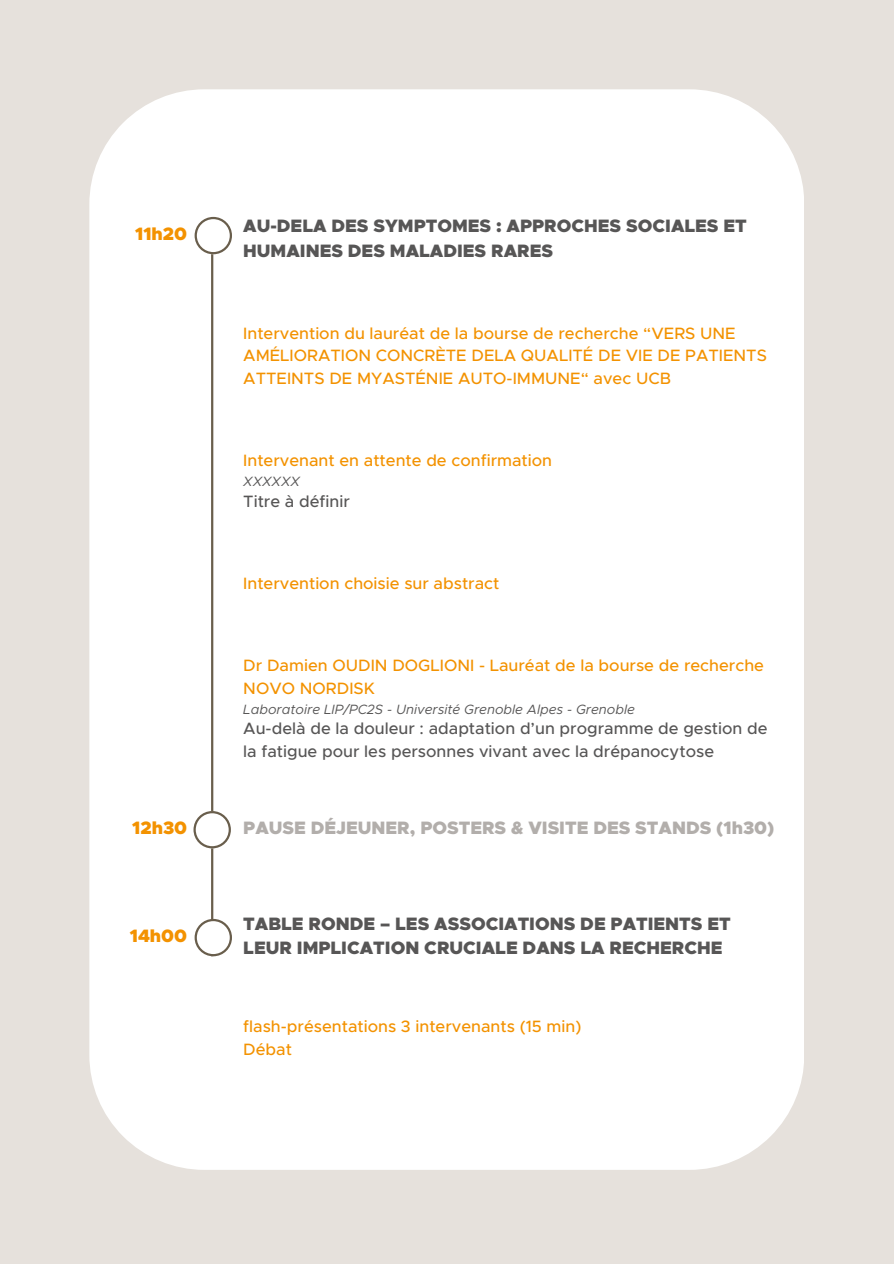
<style>
.page{position:relative;width:894px;height:1264px;background:#fff}
.page>*{position:absolute;margin:0;border:0;box-sizing:border-box;transform-origin:0 0}
.t1{font:900 18px/24.8px "Metropolis";color:#575656}
.t2{font:900 18px "Metropolis";color:#b2aeab}
.t3{font:900 18px "Metropolis";color:#f39200}
.t4{font:500 16.5px/22.5px "Metropolis";color:#f39200}
.t5{font:500 16.5px/22.5px "Metropolis";color:#575656}
.t6{font:italic 13.5px "Metropolis";color:#575656}
</style>
<div class="page">
<div style="left:0;top:0;width:893px;height:1263px;background:#e6e1dc"></div>
<div style="left:89px;top:89px;width:715px;height:1080px;background:#fff"></div>
<hr style="left:211px;top:228px;width:2px;height:728px;background:#695e4c">
<svg style="left:194px;top:217px;width:38px;height:37px"></svg>
<svg style="left:193px;top:811px;width:37px;height:37px"></svg>
<svg style="left:194px;top:918px;width:38px;height:38px"></svg>
<h2 class="t3" style="left:135px;top:226px;width:53px">11h20</h2>
<p class="t3" style="left:132px;top:820px;width:56px">12h30</p>
<p class="t3" style="left:130px;top:927px;width:59px">14h00</p>
<p class="t1" style="left:243px;top:214px;width:505px">AU-DELA DES SYMPTOMES : APPROCHES SOCIALES ET<br>HUMAINES DES MALADIES RARES</p>
<h2 class="t4" style="left:243px;top:323px;width:525px">Intervention du lauréat de la bourse de recherche “VERS UNE<br>AMÉLIORATION CONCRÈTE DELA QUALITÉ DE VIE DE PATIENTS<br>ATTEINTS DE MYASTÉNIE AUTO-IMMUNE“ avec UCB</h2>
<h2 class="t4" style="left:243px;top:450px;width:310px">Intervenant en attente de confirmation</h2>
<h2 class="t6" style="left:243px;top:475px;width:58px">XXXXXX</h2>
<h1 class="t5" style="left:243px;top:490px;width:108px">Titre à définir</h1>
<h2 class="t4" style="left:243px;top:572px;width:257px">Intervention choisie sur abstract</h2>
<p class="t4" style="left:243px;top:655px;width:522px">Dr Damien OUDIN DOGLIONI - Lauréat de la bourse de recherche<br>NOVO NORDISK</p>
<p class="t6" style="left:243px;top:703px;width:393px">Laboratoire LIP/PC2S - Université Grenoble Alpes - Grenoble</p>
<p class="t5" style="left:243px;top:718px;width:525px">Au-delà de la douleur : adaptation d’un programme de gestion de la fatigue pour les personnes vivant avec la drépanocytose</p>
<h2 class="t2" style="left:243px;top:820px;width:532px">PAUSE DÉJEUNER, POSTERS &amp; VISITE DES STANDS (1h30)</h2>
<h1 class="t1" style="left:243px;top:912px;width:489px">TABLE RONDE – LES ASSOCIATIONS DE PATIENTS ET<br>LEUR IMPLICATION CRUCIALE DANS LA RECHERCHE</h1>
<h2 class="t4" style="left:243px;top:1015px;width:339px">flash-présentations 3 intervenants (15 min)<br>Débat</h2>
</div>
